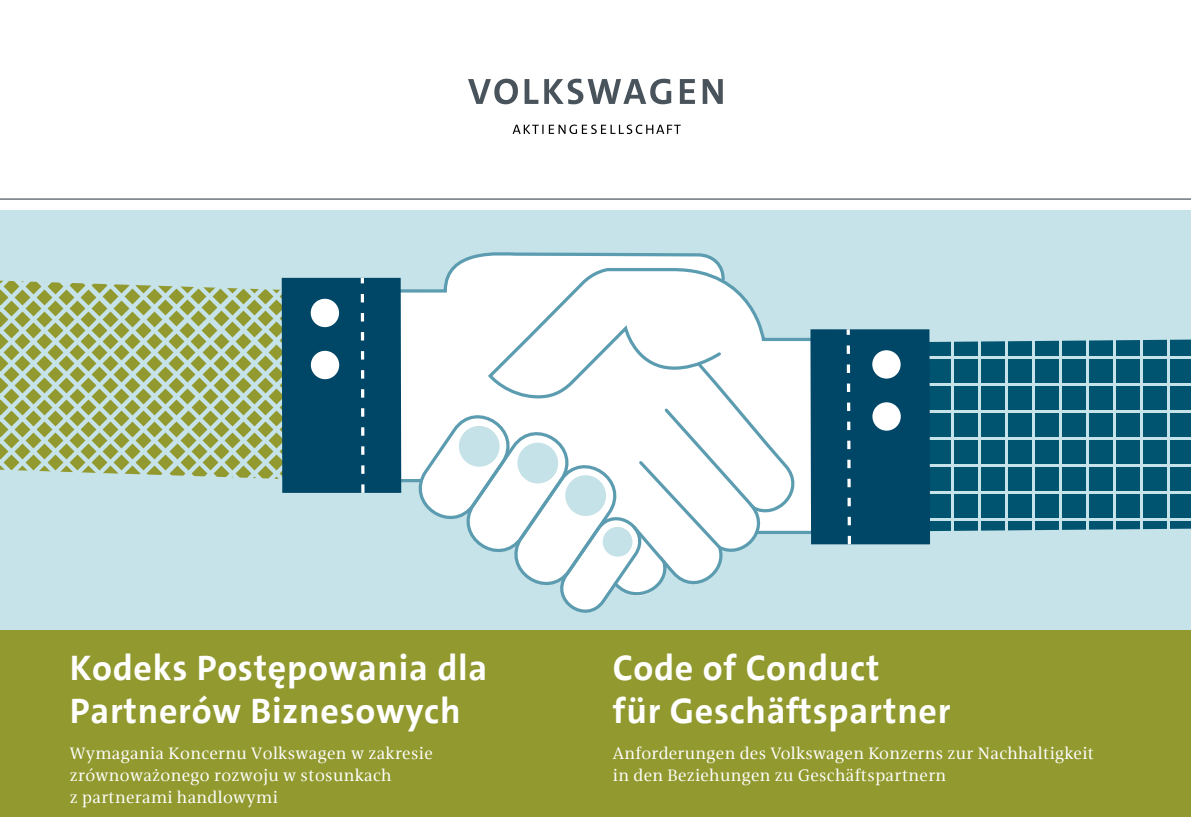
<style>
.page{position:relative;width:1191px;height:840px;background:#fff}
.page>*{position:absolute;margin:0;border:0;box-sizing:border-box;transform-origin:0 0}
.t1{font:700 36px/43.2px "VWAG The Sans";letter-spacing:.02em;color:#fff}
.t2{font:700 36px/43.2px "VWAG The Sans";letter-spacing:.02em;color:#fff}
.t3{font:17px/22px "VWAG The Antiqua";letter-spacing:.02em;color:#fff}
.t4{font:17px/22px "VWAG The Antiqua";letter-spacing:.02em;color:#fff}
.s1{font-style:inherit}
</style>
<div class="page">
<div style="left:0;top:210px;width:1191px;height:420px;background:#c6e3e9"></div>
<div style="left:398px;top:294px;width:89px;height:199px;background:#fff"></div>
<svg style="left:487px;top:281px;width:323px;height:119px;background:#eff6f8"></svg>
<hr style="left:756px;top:530px;width:55px;height:3px;background:#5c9cb0">
<svg style="left:395px;top:252px;width:331px;height:42px"></svg>
<svg style="left:611px;top:359px;width:196px;height:175px;background:#f4f8fa"></svg>
<svg style="left:401px;top:478px;width:3px;height:4px"></svg>
<svg style="left:404px;top:393px;width:356px;height:220px"></svg>
<div style="left:459px;top:425px;width:40px;height:41px;background:#c5e2e8;border-radius:50%"></div>
<div style="left:517px;top:442px;width:41px;height:41px;background:#c5e2e8;border-radius:50%"></div>
<div style="left:565px;top:475px;width:41px;height:40px;background:#c5e2e8;border-radius:50%"></div>
<div style="left:602px;top:526px;width:30px;height:30px;background:#c5e2e8;border-radius:50%"></div>
<svg style="left:930px;top:339px;width:261px;height:192px;fill:#005470"></svg>
<div style="left:810px;top:329px;width:120px;height:215px;background:#004666"></div>
<div style="left:872px;top:402px;width:28px;height:28px;background:#fff;border-radius:50%"></div>
<div style="left:872px;top:350px;width:28px;height:28px;background:#fff;border-radius:50%"></div>
<svg style="left:845px;top:329px;width:7px;height:216px"></svg>
<svg style="left:0;top:278px;width:282px;height:201px"></svg>
<div style="left:282px;top:278px;width:119px;height:214px;background:#004666"></div>
<div style="left:311px;top:350px;width:28px;height:29px;background:#fff;border-radius:50%"></div>
<div style="left:311px;top:298px;width:28px;height:29px;background:#fff;border-radius:50%"></div>
<svg style="left:361px;top:278px;width:3px;height:214px"></svg>
<hr style="left:0;top:198px;width:1191px;height:1px;background:#48535b">
<div style="left:0;top:629px;width:1191px;height:187px;background:#91992f"></div>
<svg style="left:549px;top:124px;width:131px;height:10px"></svg>
<svg style="left:512px;top:125px;width:31px;height:9px"></svg>
<svg style="left:702px;top:79px;width:21px;height:25px"></svg>
<svg style="left:680px;top:79px;width:15px;height:25px"></svg>
<svg style="left:544px;top:79px;width:127px;height:25px"></svg>
<svg style="left:524px;top:79px;width:14px;height:25px"></svg>
<svg style="left:468px;top:79px;width:50px;height:25px"></svg>
<h1 class="t1" style="left:70px;top:646px;width:419px"><span class="s1">Kodeks Postępowania</span> dla<br>Partnerów Biznesowych</h1>
<p class="t3" style="left:70px;top:742px;width:364px">Wymagania Koncernu Volkswagen w zakresie zrównoważonego rozwoju w stosunkach<br>z partnerami <span class="s1">handlowymi</span></p>
<h1 class="t2" style="left:613px;top:646px;width:339px">Code of Conduct<br>für Geschäftspartner</h1>
<p class="t4" style="left:613px;top:742px;width:482px">Anforderungen des Volkswagen Konzerns zur Nachhaltigkeit in den Beziehungen zu Geschäftspartnern</p>
</div>
